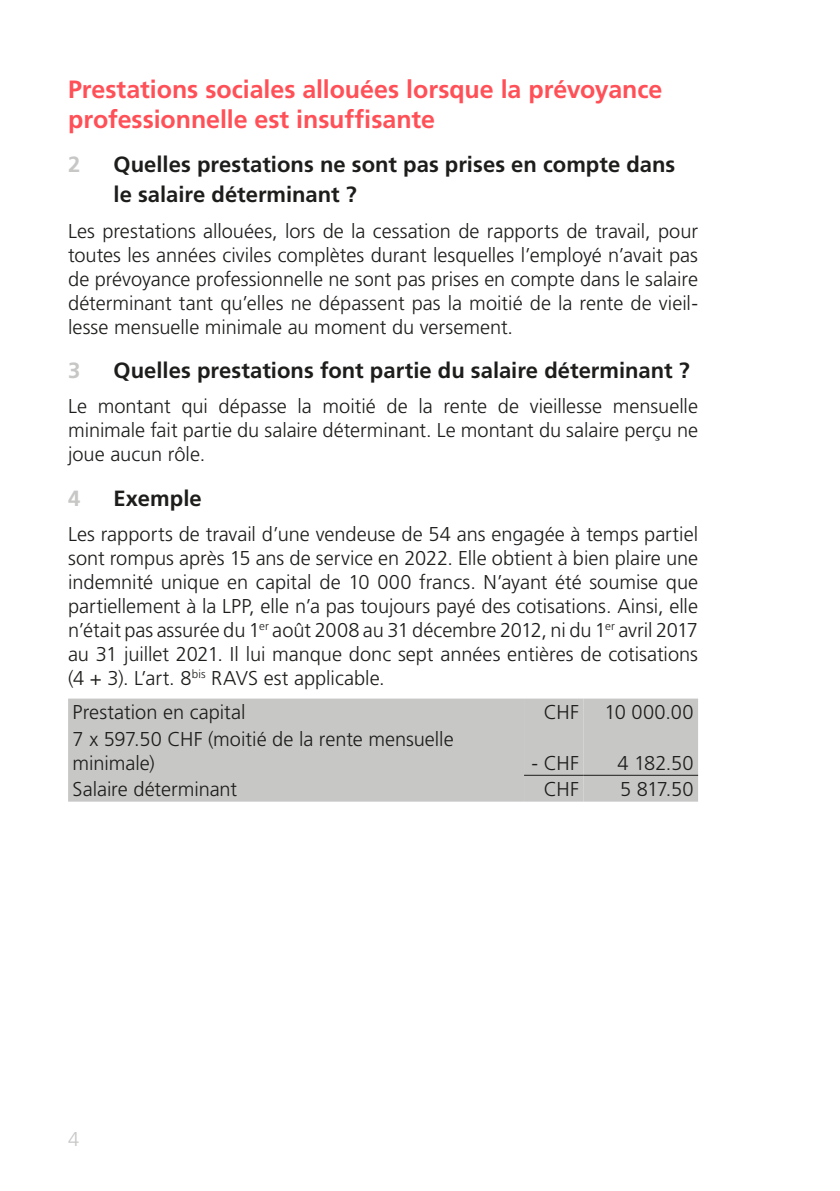
<style>
.page{position:relative;width:840px;height:1191px;background:#fff}
.page>*{position:absolute;margin:0;border:0;box-sizing:border-box;transform-origin:0 0}
.Texttitel{font:700 25px/30px "Frutiger LT Std";letter-spacing:-.005em;color:#ff5057}
.t1{font:700 22px/30px "Frutiger LT Std";color:#1d1d1b}
.t2{font:700 22px "Frutiger LT Std";color:#c7c7c6}
.Grundtext{font:300 20px/24px "Frutiger LT Std";color:#1d1d1b;text-align:justify}
.Text_vor_Aufzählung{font:300 20px/24px "Frutiger LT Std";color:#1d1d1b;text-align:justify}
.t3{font:300 20px "Frutiger LT Std";color:#c7c7c6}
</style>
<div class="page">
<div style="left:68px;top:698px;width:629px;height:103px;background:#c7c7c6"></div>
<div style="left:523px;top:698px;width:60px;height:103px;background:#c7c7c6"></div>
<hr style="left:523px;top:775px;width:60px;height:1px;background:#1d1d1b">
<hr style="left:583px;top:775px;width:114px;height:1px;background:#1d1d1b">
<p class="Texttitel" style="left:68px;top:74px;width:595px">Prestations sociales allouées lorsque la prévoyance professionnelle est insuffisante</p>
<p class="t2" style="left:68px;top:152px;width:14px">2</p>
<p class="t1" style="left:113px;top:150px;width:563px">Quelles prestations ne sont pas prises en compte dans le salaire déterminant ?</p>
<p class="Grundtext" style="left:68px;top:219px;width:631px">Les prestations allouées, lors de la cessation de rapports de travail, pour toutes les années civiles complètes durant lesquelles l’employé n’avait pas de prévoyance professionnelle ne sont pas prises en compte dans le salaire déterminant tant qu’elles ne dépassent pas la moitié de la rente de vieil&shy;lesse mensuelle minimale au moment du versement.</p>
<p class="t2" style="left:68px;top:357px;width:14px">3</p>
<p class="t1" style="left:113px;top:355px;width:577px">Quelles prestations font partie du salaire déterminant ?</p>
<p class="Grundtext" style="left:68px;top:395px;width:631px">Le montant qui dépasse la moitié de la rente de vieillesse mensuelle minimale fait partie du salaire déterminant. Le montant du salaire perçu ne joue aucun rôle.</p>
<p class="t2" style="left:68px;top:485px;width:14px">4</p>
<p class="t1" style="left:113px;top:483px;width:90px">Exemple</p>
<p class="Text_vor_Aufzählung" style="left:68px;top:522px;width:631px">Les rapports de travail d’une vendeuse de 54 ans engagée à temps partiel sont rompus après 15 ans de service en 2022. Elle obtient à bien plaire une indemnité unique en capital de 10 000 francs. N’ayant été soumise que partiellement à la LPP, elle n’a pas toujours payé des cotisations. Ainsi, elle n’était pas assurée du 1<sup>er</sup> août 2008 au 31 décembre 2012, ni du 1<sup>er</sup> avril 2017 au 31 juillet 2021. Il lui manque donc sept années entières de cotisations (4 + 3). L’art. 8<sup>bis</sup> RAVS est applicable.</p>
<p class="Grundtext" style="left:73px;top:700px;width:174px">Prestation en capital</p>
<p class="Grundtext" style="left:543px;top:700px;width:37px">CHF</p>
<p class="Grundtext" style="left:604px;top:700px;width:90px">10 000.00</p>
<p class="Grundtext" style="left:73px;top:727px;width:382px">7 x 597.50 CHF (moitié de la rente mensuelle minimale)</p>
<p class="Grundtext" style="left:531px;top:751px;width:49px">- CHF</p>
<p class="Grundtext" style="left:617px;top:751px;width:78px">4 182.50</p>
<p class="Grundtext" style="left:73px;top:777px;width:166px">Salaire déterminant</p>
<p class="Grundtext" style="left:543px;top:777px;width:37px">CHF</p>
<p class="Grundtext" style="left:619px;top:777px;width:75px">5 817.50</p>
<p class="t3" style="left:68px;top:1127px;width:13px">4</p>
</div>
